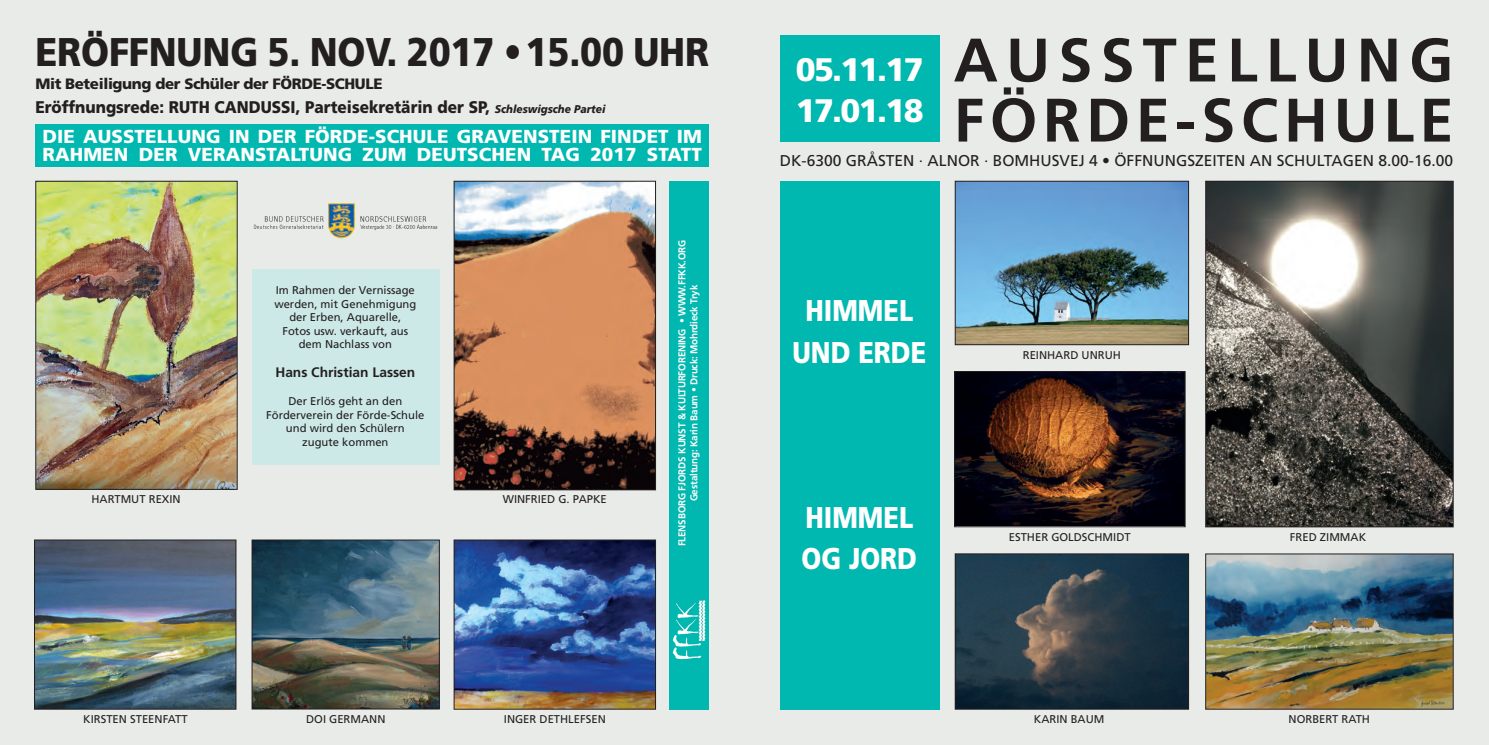
<style>
.page{position:relative;width:1489px;height:745px;background:#fff}
.page>*{position:absolute;margin:0;border:0;box-sizing:border-box;transform-origin:0 0}
.t1{font:700 61.25px/60px "Frutiger";letter-spacing:.13em;color:#231f20}
.t2{font:900 40px "Frutiger";letter-spacing:-.005em;color:#231f20;scale:.9 1}
.t3{font:900 32.5px/41.2px "Frutiger";letter-spacing:-.05em;color:#fff}
.t4{font:900 30px/41.2px "Frutiger";color:#fff;text-align:center;scale:.85 1}
.t5{font:900 18.75px/17.5px "Frutiger";letter-spacing:.005em;color:#fff}
.t6{font:900 16.88px "Frutiger";color:#231f20;scale:.91 1}
.t7{font:15.62px "Frutiger";color:#231f20}
.t8{font:900 15px "Frutiger";letter-spacing:-.025em;color:#231f20}
.t9{font:700 13.75px "Frutiger";color:#231f20}
.t10{font:11.25px/13.5px "Frutiger";color:#231f20;text-align:center}
.t11{font:700 10px/12px "Frutiger";letter-spacing:-.015em;color:#fff;text-align:center}
.s1{font-style:italic;font-size:11.25px}
</style>
<div class="page">
<div style="left:744px;top:0;width:744px;height:744px;background:#e9ebe8"></div>
<div style="left:0;top:0;width:745px;height:744px;background:#e9ebe8"></div>
<div style="left:780px;top:35px;width:159px;height:107px;background:#00b8af"></div>
<div style="left:780px;top:181px;width:159px;height:528px;background:#00b8af"></div>
<img style="left:956px;top:183px;width:230px;height:160px">
<div style="left:954px;top:181px;width:234px;height:164px;border:1px solid #231f20"></div>
<img style="left:956px;top:555px;width:230px;height:152px">
<div style="left:954px;top:553px;width:234px;height:156px;border:1px solid #231f20"></div>
<img style="left:1207px;top:555px;width:244px;height:152px">
<img style="left:37px;top:183px;width:198px;height:304px">
<div style="left:35px;top:181px;width:202px;height:308px;border:1px solid #231f20"></div>
<img style="left:956px;top:373px;width:227px;height:151px">
<div style="left:954px;top:371px;width:231px;height:155px;border:1px solid #231f20"></div>
<div style="left:669px;top:181px;width:40px;height:528px;background:#00b8af"></div>
<img style="left:456px;top:183px;width:198px;height:305px">
<div style="left:454px;top:181px;width:202px;height:309px;border:1px solid #231f20"></div>
<div style="left:35px;top:124px;width:674px;height:43px;background:#00b8af"></div>
<div style="left:252px;top:269px;width:187px;height:195px;background:#cce9e7"></div>
<img style="left:360px;top:216px;width:78px;height:14px">
<img style="left:253px;top:216px;width:71px;height:13px">
<img style="left:328px;top:203px;width:27px;height:36px">
<img style="left:456px;top:541px;width:198px;height:166px">
<div style="left:454px;top:539px;width:202px;height:170px;border:1px solid #231f20"></div>
<img style="left:36px;top:541px;width:198px;height:166px">
<div style="left:34px;top:539px;width:202px;height:170px;border:1px solid #231f20"></div>
<img style="left:672px;top:619px;width:29px;height:39px">
<img style="left:1207px;top:183px;width:244px;height:342px">
<div style="left:1205px;top:181px;width:248px;height:346px;border:1px solid #231f20"></div>
<img style="left:254px;top:541px;width:183px;height:165px">
<div style="left:252px;top:539px;width:187px;height:169px;border:1px solid #231f20"></div>
<h2 class="t2" style="left:35px;top:35px;width:750px">ERÖFFNUNG 5. NOV. 2017 •15.00 UHR</h2>
<h3 class="t8" style="left:35px;top:78px;width:348px">Mit Beteiligung der Schüler der FÖRDE-SCHULE</h3>
<h3 class="t6" style="left:35px;top:100px;width:628px">Eröffnungsrede: RUTH CANDUSSI, Parteisekretärin der SP, <span class="s1">Schleswigsche Partei</span></h3>
<h3 class="t5" style="left:43px;top:129px;width:661px">DIE AUSSTELLUNG IN DER FÖRDE-SCHULE GRAVENSTEIN FINDET IM<br>RAHMEN DER VERANSTALTUNG ZUM DEUTSCHEN TAG 2017 STATT</h3>
<p class="t10" style="left:91px;top:493px;width:91px">HARTMUT REXIN</p>
<p class="t10" style="left:274px;top:284px;width:143px">Im Rahmen der Vernissage werden, mit Genehmigung der Erben, Aquarelle,<br>Fotos usw. verkauft, aus dem Nachlass von</p>
<p class="t9" style="left:275px;top:366px;width:141px">Hans Christian Lassen</p>
<p class="t10" style="left:266px;top:395px;width:160px">Der Erlös geht an den<br>Förderverein der Förde-Schule und wird den Schülern zugute kommen</p>
<p class="t10" style="left:503px;top:493px;width:105px">WINFRIED G. PAPKE</p>
<p class="t10" style="left:83px;top:712px;width:106px">KIRSTEN STEENFATT</p>
<p class="t10" style="left:504px;top:712px;width:103px">INGER DETHLEFSEN</p>
<p class="t10" style="left:306px;top:712px;width:81px">DOI GERMANN</p>
<p class="t11" style="left:676px;top:546px;width:308px;rotate:-90deg">FLENSBORG FJORDS KUNST &amp; KULTURFORENING • WWW.FFKK.ORG<br>Gestaltung: Karin Baum • Druck: Mohrdieck Tryk</p>
<h3 class="t3" style="left:795px;top:51px;width:129px">05.11.17<br>17.01.18</h3>
<h1 class="t1" style="left:953px;top:35px;width:501px">AUSSTELLUNG<br>FÖRDE-SCHULE</h1>
<h3 class="t7" style="left:780px;top:154px;width:674px">DK-6300 GRÅSTEN · ALNOR · BOMHUSVEJ 4 • ÖFFNUNGSZEITEN AN SCHULTAGEN 8.00-16.00</h3>
<h3 class="t4" style="left:792px;top:292px;width:159px">HIMMEL<br>UND ERDE</h3>
<h3 class="t4" style="left:801px;top:499px;width:137px;text-align:left">HIMMEL<br>OG JORD</h3>
<p class="t10" style="left:1022px;top:348px;width:100px">REINHARD UNRUH</p>
<p class="t10" style="left:1008px;top:530px;width:123px">ESTHER GOLDSCHMIDT</p>
<p class="t10" style="left:1289px;top:530px;width:78px">FRED ZIMMAK</p>
<p class="t10" style="left:1033px;top:712px;width:72px">KARIN BAUM</p>
<p class="t10" style="left:1288px;top:712px;width:83px">NORBERT RATH</p>
</div>
